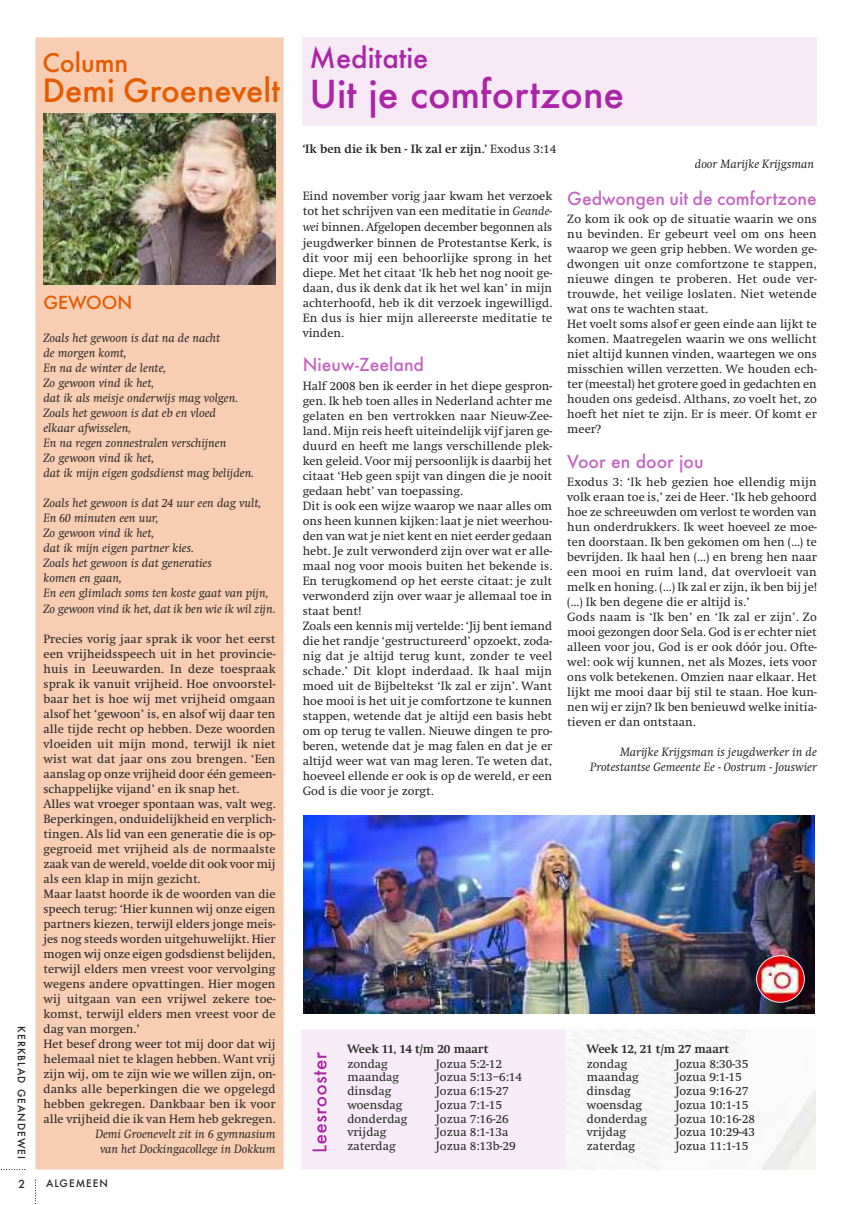
<style>
.page{position:relative;width:851px;height:1205px;background:#fff}
.page>*{position:absolute;margin:0;border:0;box-sizing:border-box;transform-origin:0 0}
.t1{font:500 37.5px "Futura";color:#ab26a7}
.t2{font:500 31.25px "Futura";color:#e45b00}
.t3{font:500 27.5px "Futura";color:#ab26a7}
.t4{font:500 25px "Futura";color:#e45b00}
.t5{font:500 17.5px "Futura";color:#c467c1}
.t6{font:500 17.5px "Futura";color:#e45b00}
.t7{font:12.5px/15px "Swift";color:#272526}
.t8{font:italic 12.5px/15px "Swift";color:#272526}
.t9{font:700 12.5px "Swift";color:#272526}
.t10{font:500 10.88px "Futura";color:#272526}
.t11{font:500 10px "Futura";letter-spacing:.1em;color:#272526}
.s1{font-weight:400}
.s2{font-style:italic}
</style>
<div class="page">
<svg style="left:1px;top:1169px;width:24px;height:1px"></svg>
<svg style="left:35px;top:1179px;width:1px;height:25px"></svg>
<div style="left:302px;top:37px;width:514px;height:89px;background:#f7e9f6"></div>
<div style="left:35px;top:37px;width:248px;height:1132px;background:#f7ceb3"></div>
<img style="left:43px;top:113px;width:232px;height:172px">
<div style="left:301px;top:1029px;width:264px;height:140px;background:#f7ebf7"></div>
<svg style="left:312px;top:1060px;width:15px;height:91px"></svg>
<img style="left:303px;top:815px;width:511px;height:198px">
<img style="left:756px;top:955px;width:48px;height:48px">
<h3 class="t4" style="left:42px;top:49px;width:87px">Column</h3>
<h2 class="t2" style="left:42px;top:73px;width:239px">Demi Groenevelt</h2>
<p class="t11" style="left:27px;top:1026px;width:134px;rotate:90deg">KERKBLAD GEANDEWEI</p>
<p class="t10" style="left:19px;top:1177px;width:8px">2</p>
<h3 class="t6" style="left:43px;top:293px;width:90px">GEWOON</h3>
<p class="t8" style="left:43px;top:330px;width:212px">Zoals het gewoon is dat na de nacht<br>de morgen komt,<br>En na de winter de lente,<br>Zo gewoon vind ik het,<br>dat ik als meisje onderwijs mag volgen.<br>Zoals het gewoon is dat eb en vloed<br>elkaar afwisselen,<br>En na regen zonnestralen verschijnen<br>Zo gewoon vind ik het,<br>dat ik mijn eigen godsdienst mag belijden.</p>
<p class="t8" style="left:43px;top:495px;width:233px">Zoals het gewoon is dat 24 uur een dag vult,<br>En 60 minuten een uur,<br>Zo gewoon vind ik het,<br>dat ik mijn eigen partner kies.<br>Zoals het gewoon is dat generaties<br>komen en gaan,<br>En een glimlach soms ten koste gaat van pijn,<br>Zo gewoon vind ik het, dat ik ben wie ik wil zijn.</p>
<p class="t7" style="left:43px;top:631px;width:233px">Precies vorig jaar sprak ik voor het eerst een vrijheidsspeech uit in het provincie&shy;huis in Leeuwarden. In deze toespraak sprak ik vanuit vrijheid. Hoe onvoorstel&shy;baar het is hoe wij met vrijheid omgaan alsof het ‘gewoon’ is, en alsof wij daar ten alle tijde recht op hebben. Deze woorden vloeiden uit mijn mond, terwijl ik niet wist wat dat jaar ons zou brengen. ‘Een aanslag op onze vrijheid door één gemeen&shy;schappelijke vijand’ en ik snap het.<br>Alles wat vroeger spontaan was, valt weg.<br>Beperkingen, onduidelijkheid en verplich&shy;tingen. Als lid van een generatie die is op&shy;gegroeid met vrijheid als de normaalste zaak van de wereld, voelde dit ook voor mij als een klap in mijn gezicht.<br>Maar laatst hoorde ik de woorden van die speech terug: ‘Hier kunnen wij onze eigen partners kiezen, terwijl elders jonge meis&shy;jes nog steeds worden uitgehuwelijkt. Hier mogen wij onze eigen godsdienst belijden, terwijl elders men vreest voor vervolging wegens andere opvattingen. Hier mogen wij uitgaan van een vrijwel zekere toe&shy;komst, terwijl elders men vreest voor de dag van morgen.’<br>Het besef drong weer tot mij door dat wij helemaal niet te klagen hebben. Want vrij zijn wij, om te zijn wie we willen zijn, on&shy;danks alle beperkingen die we opgelegd hebben gekregen. Dankbaar ben ik voor alle vrijheid die ik van Hem heb gekregen.</p>
<p class="t8" style="left:95px;top:1126px;width:182px;text-align:center">Demi Groenevelt zit in 6 gymnasium van het Dockingacollege in Dokkum</p>
<p class="t11" style="left:46px;top:1177px;width:63px">ALGEMEEN</p>
<h3 class="t3" style="left:309px;top:43px;width:120px">Meditatie</h3>
<h1 class="t1" style="left:309px;top:73px;width:316px">Uit je comfortzone</h1>
<p class="t9" style="left:302px;top:141px;width:255px">‘Ik ben die ik ben - Ik zal er zijn.’ <span class="s1">Exodus 3:14</span></p>
<p class="t8" style="left:694px;top:156px;width:121px">door Marijke Krijgsman</p>
<p class="t7" style="left:302px;top:189px;width:251px;text-align:justify">Eind november vorig jaar kwam het verzoek tot het schrijven van een meditatie in <span class="s2">Geande&shy;wei</span> binnen. Afgelopen december begonnen als jeugdwerker binnen de Protestantse Kerk, is dit voor mij een behoorlijke sprong in het diepe. Met het citaat ‘Ik heb het nog nooit ge&shy;daan, dus ik denk dat ik het wel kan’ in mijn achterhoofd, heb ik dit verzoek ingewilligd.<br>En dus is hier mijn allereerste meditatie te vinden.</p>
<h3 class="t5" style="left:302px;top:355px;width:123px">Nieuw-Zeeland</h3>
<p class="t7" style="left:302px;top:378px;width:251px">Half 2008 ben ik eerder in het diepe gespron&shy;gen. Ik heb toen alles in Nederland achter me gelaten en ben vertrokken naar Nieuw-Zee&shy;land. Mijn reis heeft uiteindelijk vijf jaren ge&shy;duurd en heeft me langs verschillende plek&shy;ken geleid. Voor mij persoonlijk is daarbij het citaat ‘Heb geen spijt van dingen die je nooit gedaan hebt’ van toepassing.<br>Dit is ook een wijze waarop we naar alles om ons heen kunnen kijken: laat je niet weerhou&shy;den van wat je niet kent en niet eerder gedaan hebt. Je zult verwonderd zijn over wat er alle&shy;maal nog voor moois buiten het bekende is.<br>En terugkomend op het eerste citaat: je zult verwonderd zijn over waar je allemaal toe in staat bent!<br>Zoals een kennis mij vertelde: ‘Jij bent iemand die het randje ‘gestructureerd’ opzoekt, zoda&shy;nig dat je altijd terug kunt, zonder te veel schade.’ Dit klopt inderdaad. Ik haal mijn moed uit de Bijbeltekst ‘Ik zal er zijn’. Want hoe mooi is het uit je comfortzone te kunnen stappen, wetende dat je altijd een basis hebt om op terug te vallen. Nieuwe dingen te pro&shy;beren, wetende dat je mag falen en dat je er altijd weer wat van mag leren. Te weten dat, hoeveel ellende er ook is op de wereld, er een God is die voor je zorgt.</p>
<h3 class="t5" style="left:567px;top:189px;width:251px">Gedwongen uit de comfortzone</h3>
<p class="t7" style="left:567px;top:211px;width:251px">Zo kom ik ook op de situatie waarin we ons nu bevinden. Er gebeurt veel om ons heen waarop we geen grip hebben. We worden ge&shy;dwongen uit onze comfortzone te stappen, nieuwe dingen te proberen. Het oude ver&shy;trouwde, het veilige loslaten. Niet wetende wat ons te wachten staat.<br>Het voelt soms alsof er geen einde aan lijkt te komen. Maatregelen waarin we ons wellicht niet altijd kunnen vinden, waartegen we ons misschien willen verzetten. We houden ech&shy;ter (meestal) het grotere goed in gedachten en houden ons gedeisd. Althans, zo voelt het, zo hoeft het niet te zijn. Er is meer. Of komt er meer?</p>
<h3 class="t5" style="left:567px;top:451px;width:138px">Voor en door jou</h3>
<p class="t7" style="left:567px;top:474px;width:251px">Exodus 3: ‘Ik heb gezien hoe ellendig mijn volk eraan toe is,’ zei de Heer. ‘Ik heb gehoord hoe ze schreeuwden om verlost te worden van hun onderdrukkers. Ik weet hoeveel ze moe&shy;ten doorstaan. Ik ben gekomen om hen (…) te bevrijden. Ik haal hen (…) en breng hen naar een mooi en ruim land, dat overvloeit van melk en honing. (…) Ik zal er zijn, ik ben bij je! (…) Ik ben degene die er altijd is.’<br>Gods naam is ‘Ik ben’ en ‘Ik zal er zijn’. Zo mooi gezongen door Sela. God is er echter niet alleen voor jou, God is er ook dóór jou. Ofte&shy;wel: ook wij kunnen, net als Mozes, iets voor ons volk betekenen. Omzien naar elkaar. Het lijkt me mooi daar bij stil te staan. Hoe kun&shy;nen wij er zijn? Ik ben benieuwd welke initia&shy;tieven er dan ontstaan.</p>
<p class="t8" style="left:590px;top:744px;width:228px;text-align:right">Marijke Krijgsman is jeugdwerker in de<br>Protestantse Gemeente Ee - Oostrum - Jouswier</p>
<p class="t9" style="left:347px;top:1041px;width:143px">Week 11, 14 t/m 20 maart</p>
<p class="t7" style="left:347px;top:1055px;width:42px">zondag</p>
<p class="t7" style="left:436px;top:1055px;width:68px">Jozua 5:2-12</p>
<p class="t7" style="left:347px;top:1069px;width:53px">maandag</p>
<p class="t7" style="left:436px;top:1069px;width:88px">Jozua 5:13–6:14</p>
<p class="t7" style="left:347px;top:1083px;width:45px">dinsdag</p>
<p class="t7" style="left:436px;top:1083px;width:74px">Jozua 6:15-27</p>
<p class="t7" style="left:347px;top:1097px;width:57px">woensdag</p>
<p class="t7" style="left:436px;top:1097px;width:68px">Jozua 7:1-15</p>
<p class="t7" style="left:347px;top:1110px;width:62px">donderdag</p>
<p class="t7" style="left:436px;top:1110px;width:74px">Jozua 7:16-26</p>
<p class="t7" style="left:347px;top:1124px;width:41px">vrijdag</p>
<p class="t7" style="left:436px;top:1124px;width:74px">Jozua 8:1-13a</p>
<p class="t7" style="left:347px;top:1138px;width:50px">zaterdag</p>
<p class="t7" style="left:436px;top:1138px;width:81px">Jozua 8:13b-29</p>
<p class="t9" style="left:586px;top:1041px;width:144px">Week 12, 21 t/m 27 maart</p>
<p class="t7" style="left:586px;top:1055px;width:42px">zondag</p>
<p class="t7" style="left:675px;top:1055px;width:74px">Jozua 8:30-35</p>
<p class="t7" style="left:586px;top:1069px;width:53px">maandag</p>
<p class="t7" style="left:675px;top:1069px;width:68px">Jozua 9:1-15</p>
<p class="t7" style="left:586px;top:1083px;width:45px">dinsdag</p>
<p class="t7" style="left:675px;top:1083px;width:74px">Jozua 9:16-27</p>
<p class="t7" style="left:586px;top:1097px;width:57px">woensdag</p>
<p class="t7" style="left:675px;top:1097px;width:74px">Jozua 10:1-15</p>
<p class="t7" style="left:586px;top:1110px;width:62px">donderdag</p>
<p class="t7" style="left:675px;top:1110px;width:81px">Jozua 10:16-28</p>
<p class="t7" style="left:586px;top:1124px;width:41px">vrijdag</p>
<p class="t7" style="left:675px;top:1124px;width:81px">Jozua 10:29-43</p>
<p class="t7" style="left:586px;top:1138px;width:50px">zaterdag</p>
<p class="t7" style="left:675px;top:1138px;width:74px">Jozua 11:1-15</p>
</div>
